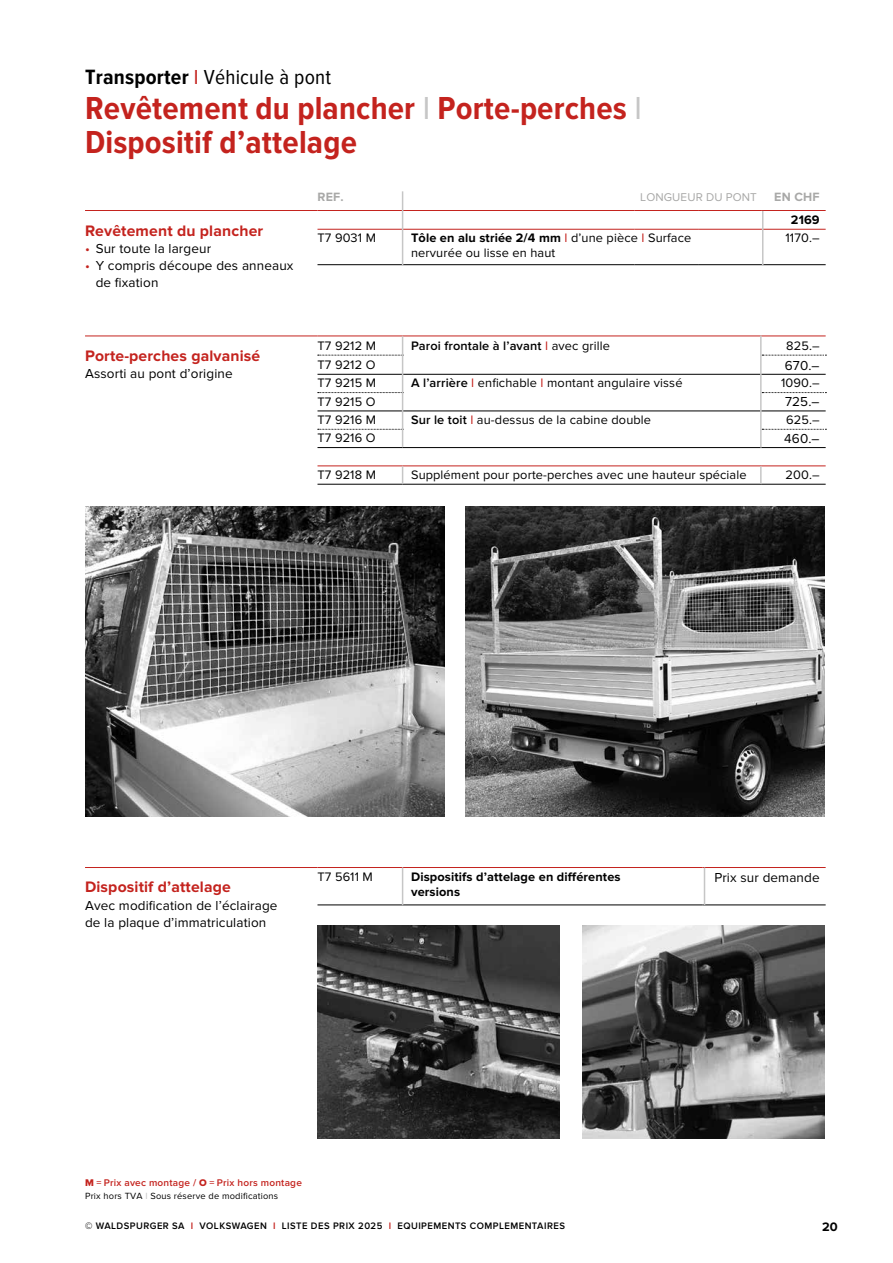
<style>
.page{position:relative;width:893px;height:1263px;background:#fff}
.page>*{position:absolute;margin:0;border:0;box-sizing:border-box;transform-origin:0 0}
.t1{font:700 33px/34.5px "Proxima Nova Cond";letter-spacing:.005em;color:#c4231e}
.t2{font:21px "Proxima Nova Cond";letter-spacing:.01em;color:#000}
.t3{font:700 15.75px "Proxima Nova";letter-spacing:.01em;color:#c4231e}
.t4{font:13.5px/17.2px "Proxima Nova";letter-spacing:.01em;color:#000}
.t5{font:12.75px/15px "Proxima Nova";letter-spacing:.01em;color:#000}
.t6{font:700 12.75px/15px "Proxima Nova";letter-spacing:.01em;color:#000}
.t7{font:600 12.75px "Proxima Nova";letter-spacing:.01em;color:#000}
.t8{font:700 12.45px "Proxima Nova";letter-spacing:.02em;color:#a8a8a7}
.t9{font:11.7px "Proxima Nova";letter-spacing:.01em;color:#a8a8a7}
.t10{font:600 10.05px "Proxima Nova";letter-spacing:.02em;color:#c4231e}
.t11{font:600 9.75px "Proxima Nova";letter-spacing:.05em;color:#000}
.t12{font:9.3px "Proxima Nova";letter-spacing:.02em;color:#000}
.s1{font-weight:700;font-size:21.45px}
.s2{color:#c4231e}
.s3{font-weight:400;color:#c6c6c6}
.s4{font-weight:700}
.s5{font-weight:400;color:#c4231e}
.s6{font-weight:400}
.s7{font-weight:600}
.s8{font-family:"Proxima Nova Extrabld";font-weight:400}
.s9{color:#c6c6c6}
</style>
<div class="page">
<hr style="left:85px;top:210px;width:232px;height:1px;background:#c4231e">
<hr style="left:317px;top:210px;width:86px;height:1px;background:#c4231e">
<hr style="left:403px;top:210px;width:231px;height:1px;background:#c4231e">
<hr style="left:634px;top:210px;width:64px;height:1px;background:#c4231e">
<hr style="left:698px;top:210px;width:64px;height:1px;background:#c4231e">
<hr style="left:762px;top:210px;width:64px;height:1px;background:#c4231e">
<hr style="left:317px;top:229px;width:86px;height:1px;background:#c4231e">
<hr style="left:403px;top:229px;width:231px;height:1px;background:#c4231e">
<hr style="left:634px;top:229px;width:64px;height:1px;background:#c4231e">
<hr style="left:698px;top:229px;width:64px;height:1px;background:#c4231e">
<hr style="left:762px;top:229px;width:64px;height:1px;background:#c4231e">
<hr style="left:403px;top:264px;width:231px;height:1px;background:#000">
<hr style="left:634px;top:264px;width:64px;height:1px;background:#000">
<hr style="left:698px;top:264px;width:64px;height:1px;background:#000">
<hr style="left:762px;top:264px;width:64px;height:1px;background:#000">
<hr style="left:317px;top:264px;width:86px;height:1px;background:#000">
<hr style="left:762px;top:211px;width:1px;height:54px;background:#c6c6c6">
<hr style="left:402px;top:191px;width:1px;height:74px;background:#c6c6c6">
<hr style="left:317px;top:484px;width:86px;height:1px;background:#000">
<hr style="left:403px;top:484px;width:359px;height:1px;background:#000">
<hr style="left:762px;top:484px;width:64px;height:1px;background:#000">
<svg style="left:318px;top:355px;width:84px;height:1px"></svg>
<svg style="left:318px;top:392px;width:84px;height:1px"></svg>
<svg style="left:318px;top:429px;width:84px;height:1px"></svg>
<svg style="left:762px;top:355px;width:64px;height:1px"></svg>
<svg style="left:762px;top:392px;width:64px;height:1px"></svg>
<svg style="left:762px;top:429px;width:64px;height:1px"></svg>
<hr style="left:317px;top:374px;width:86px;height:1px;background:#000">
<hr style="left:403px;top:374px;width:359px;height:1px;background:#000">
<hr style="left:762px;top:374px;width:64px;height:1px;background:#000">
<hr style="left:85px;top:336px;width:232px;height:1px;background:#c4231e">
<hr style="left:317px;top:336px;width:86px;height:1px;background:#c4231e">
<hr style="left:317px;top:411px;width:86px;height:1px;background:#000">
<hr style="left:403px;top:411px;width:359px;height:1px;background:#000">
<hr style="left:762px;top:411px;width:64px;height:1px;background:#000">
<hr style="left:403px;top:336px;width:359px;height:1px;background:#c4231e">
<hr style="left:762px;top:336px;width:64px;height:1px;background:#c4231e">
<hr style="left:317px;top:447px;width:86px;height:1px;background:#000">
<hr style="left:403px;top:447px;width:359px;height:1px;background:#000">
<hr style="left:762px;top:447px;width:64px;height:1px;background:#000">
<hr style="left:317px;top:466px;width:86px;height:1px;background:#c4231e">
<hr style="left:403px;top:466px;width:359px;height:1px;background:#c4231e">
<hr style="left:762px;top:466px;width:64px;height:1px;background:#c4231e">
<hr style="left:402px;top:336px;width:1px;height:111px;background:#c6c6c6">
<hr style="left:760px;top:335px;width:2px;height:113px;background:#c6c6c6">
<img style="left:465px;top:506px;width:360px;height:310px">
<img style="left:85px;top:506px;width:360px;height:310px">
<svg style="left:402px;top:466px;width:1px;height:18px"></svg>
<svg style="left:760px;top:466px;width:2px;height:18px"></svg>
<hr style="left:317px;top:905px;width:86px;height:1px;background:#000">
<hr style="left:403px;top:905px;width:299px;height:1px;background:#000">
<hr style="left:702px;top:905px;width:124px;height:1px;background:#000">
<hr style="left:85px;top:867px;width:232px;height:1px;background:#c4231e">
<hr style="left:317px;top:867px;width:86px;height:1px;background:#c4231e">
<hr style="left:403px;top:867px;width:299px;height:1px;background:#c4231e">
<hr style="left:702px;top:867px;width:124px;height:1px;background:#c4231e">
<hr style="left:402px;top:867px;width:1px;height:38px;background:#c6c6c6">
<hr style="left:704px;top:867px;width:1px;height:38px;background:#c6c6c6">
<img style="left:317px;top:926px;width:243px;height:212px">
<img style="left:583px;top:926px;width:242px;height:212px">
<h2 class="t2" style="left:85px;top:65px;width:248px"><span class="s1">Transporter</span> <span class="s2">I</span> Véhicule à pont</h2>
<h1 class="t1" style="left:85px;top:91px;width:558px">Revêtement du plancher <span class="s3">I</span> Porte-perches <span class="s3">I<br></span>Dispositif d’attelage</h1>
<p class="t8" style="left:317px;top:190px;width:28px">REF.</p>
<p class="t9" style="left:640px;top:191px;width:118px">LONGUEUR DU PONT</p>
<p class="t8" style="left:774px;top:190px;width:47px">EN CHF</p>
<p class="t6" style="left:791px;top:212px;width:30px">2169</p>
<p class="t5" style="left:317px;top:231px;width:60px">T7 9031 M</p>
<p class="t5" style="left:411px;top:231px;width:282px"><span class="s4">Tôle en alu striée 2/4 mm</span> <span class="s2">I</span> d’une pièce <span class="s2">I</span> Surface nervurée ou lisse en haut</p>
<p class="t5" style="left:785px;top:231px;width:36px">1170.–</p>
<p class="t3" style="left:85px;top:221px;width:180px">Revêtement du plancher</p>
<p class="t4" style="left:85px;top:240px;width:128px"><span class="s2">•</span> Sur toute la largeur</p>
<p class="t4" style="left:96px;top:257px;width:199px;text-indent:-11px"><span class="s2">•</span> Y compris découpe des anneaux de fixation</p>
<p class="t3" style="left:85px;top:347px;width:177px">Porte-perches galvanisé</p>
<p class="t4" style="left:85px;top:365px;width:149px">Assorti au pont d’origine</p>
<p class="t5" style="left:317px;top:338px;width:60px">T7 9212 M</p>
<p class="t7" style="left:411px;top:338px;width:200px">Paroi frontale à l’avant <span class="s5">I</span> <span class="s6">avec grille</span></p>
<p class="t5" style="left:786px;top:338px;width:35px">825.–</p>
<p class="t5" style="left:317px;top:357px;width:60px">T7 9212 O</p>
<p class="t4" style="left:785px;top:357px;width:36px">670.–</p>
<p class="t5" style="left:317px;top:376px;width:60px">T7 9215 M</p>
<p class="t5" style="left:411px;top:376px;width:273px"><span class="s7">A l’arrière</span> <span class="s2">I</span> enfichable <span class="s2">I</span> montant angulaire vissé</p>
<p class="t5" style="left:781px;top:376px;width:40px">1090.–</p>
<p class="t5" style="left:317px;top:394px;width:60px">T7 9215 O</p>
<p class="t4" style="left:785px;top:393px;width:36px">725.–</p>
<p class="t5" style="left:317px;top:412px;width:60px">T7 9216 M</p>
<p class="t5" style="left:411px;top:412px;width:242px"><span class="s7">Sur le toit</span> <span class="s2">I</span> au-dessus de la cabine double</p>
<p class="t5" style="left:786px;top:412px;width:35px">625.–</p>
<p class="t5" style="left:317px;top:431px;width:60px">T7 9216 O</p>
<p class="t4" style="left:784px;top:430px;width:37px">460.–</p>
<p class="t5" style="left:317px;top:467px;width:60px">T7 9218 M</p>
<p class="t5" style="left:411px;top:467px;width:337px">Supplément pour porte-perches avec une hauteur spéciale</p>
<p class="t5" style="left:785px;top:467px;width:36px">200.–</p>
<p class="t3" style="left:85px;top:878px;width:147px">Dispositif d’attelage</p>
<p class="t4" style="left:85px;top:897px;width:194px">Avec modification de l’éclairage de la plaque d’immatriculation</p>
<p class="t5" style="left:317px;top:870px;width:57px">T7 5611 M</p>
<p class="t6" style="left:411px;top:870px;width:211px">Dispositifs d’attelage en différentes versions</p>
<p class="t4" style="left:714px;top:869px;width:107px">Prix sur demande</p>
<p class="t10" style="left:85px;top:1177px;width:218px"><span class="s8">M</span> = Prix avec montage / <span class="s8">O</span> = Prix hors montage</p>
<p class="t12" style="left:85px;top:1190px;width:195px">Prix hors TVA <span class="s9">I</span> Sous réserve de modifications</p>
<p class="t11" style="left:85px;top:1220px;width:481px">© WALDSPURGER SA <span class="s2">I</span> VOLKSWAGEN <span class="s2">I</span> LISTE DES PRIX 2025 <span class="s2">I</span> EQUIPEMENTS COMPLEMENTAIRES</p>
<p class="t6" style="left:822px;top:1219px;width:17px">20</p>
</div>
